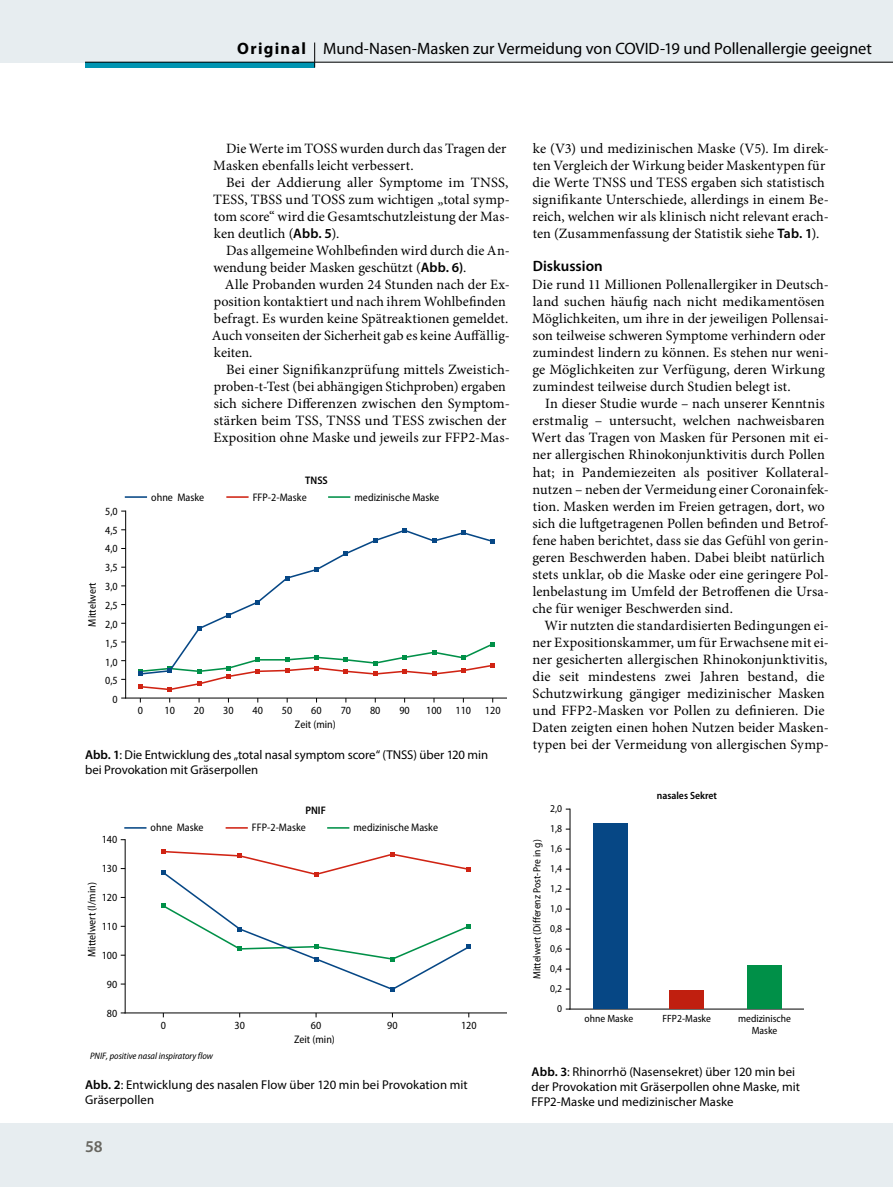
<style>
.page{position:relative;width:893px;height:1187px;background:#fff}
.page>*{position:absolute;margin:0;border:0;box-sizing:border-box;transform-origin:0 0}
.t1{font:16.5px "Myriad Pro";letter-spacing:-.005em;color:#000}
.t2{font:600 16.5px "Myriad Pro";color:#676660}
.SectionHeading_1_x{font:600 15px "Myriad Pro";color:#000}
.Para_Indent{font:14.25px/17px "Minion Pro";letter-spacing:.005em;color:#000}
.Para_x{font:14.25px/17px "Minion Pro";letter-spacing:.005em;color:#000}
.Image_Caption_x{font:12.75px/15px "Myriad Pro";letter-spacing:.005em;color:#000}
.t3{font:semi-condensed 10.95px/18.9px "Myriad Pro";color:#000;text-align:right}
.t4{font:600 semi-condensed 10.95px "Myriad Pro";color:#000}
.t5{font:semi-condensed 10.5px/20px "Myriad Pro";color:#000;text-align:right}
.t6{font:600 semi-condensed 10.5px "Myriad Pro";color:#000}
.t7{font:italic semi-condensed 9.45px "Myriad Pro";color:#000}
.s1{font-weight:700}
.s2{font-family:"Myriad Pro";font-weight:600;font-size:13.8px}
.s3{font-weight:600}
</style>
<div class="page">
<div style="left:0;top:0;width:893px;height:62px;background:#e7edf0"></div>
<div style="left:0;top:1123px;width:893px;height:63px;background:#e7edf0"></div>
<hr style="left:125px;top:496px;width:22px;height:2px;background:#064785">
<hr style="left:125px;top:511px;width:1px;height:187px;background:#000">
<hr style="left:126px;top:697px;width:380px;height:1px;background:#000">
<hr style="left:226px;top:496px;width:23px;height:2px;background:#d02313">
<hr style="left:328px;top:496px;width:22px;height:2px;background:#009048">
<svg style="left:189px;top:530px;width:301px;height:111px"></svg>
<svg style="left:490px;top:539px;width:5px;height:5px"></svg>
<svg style="left:461px;top:530px;width:5px;height:5px"></svg>
<svg style="left:431px;top:538px;width:5px;height:5px"></svg>
<svg style="left:402px;top:528px;width:5px;height:5px"></svg>
<svg style="left:373px;top:538px;width:5px;height:5px"></svg>
<svg style="left:343px;top:551px;width:5px;height:5px"></svg>
<svg style="left:314px;top:567px;width:5px;height:5px"></svg>
<svg style="left:285px;top:575px;width:5px;height:5px"></svg>
<svg style="left:255px;top:599px;width:5px;height:5px"></svg>
<svg style="left:226px;top:612px;width:5px;height:5px"></svg>
<svg style="left:197px;top:626px;width:5px;height:5px"></svg>
<svg style="left:138px;top:641px;width:357px;height:51px"></svg>
<svg style="left:124px;top:827px;width:22px;height:1px"></svg>
<hr style="left:125px;top:839px;width:1px;height:173px;background:#000">
<hr style="left:125px;top:1012px;width:381px;height:1px;background:#000">
<svg style="left:226px;top:827px;width:22px;height:1px"></svg>
<svg style="left:327px;top:827px;width:22px;height:1px"></svg>
<svg style="left:161px;top:849px;width:310px;height:142px"></svg>
<hr style="left:570px;top:809px;width:1px;height:199px;background:#000">
<hr style="left:570px;top:1008px;width:233px;height:1px;background:#000">
<div style="left:593px;top:823px;width:34px;height:185px;background:#064785"></div>
<div style="left:670px;top:990px;width:34px;height:18px;background:#c01f0f"></div>
<div style="left:747px;top:965px;width:35px;height:43px;background:#009048"></div>
<div style="left:85px;top:62px;width:230px;height:5px;background:#0094b1"></div>
<hr style="left:85px;top:62px;width:230px;height:1px;background:#000">
<hr style="left:315px;top:62px;width:578px;height:1px;background:#000">
<svg style="left:314px;top:43px;width:1px;height:24px"></svg>
<p class="t1" style="left:237px;top:38px;width:636px"><span class="s1">Original</span> Mund-Nasen-Masken zur Vermeidung von COVID-19 und Pollenallergie geeignet</p>
<p class="Para_Indent" style="left:213px;top:140px;width:295px;text-indent:13px">Die Werte im TOSS wurden durch das Tragen der<br>Masken ebenfalls leicht verbessert.</p>
<p class="Para_Indent" style="left:213px;top:174px;width:298px;text-align:justify;text-indent:13px">Bei der Addierung aller Symptome im TNSS, TESS, TBSS und TOSS zum wichtigen „total symp&shy;tom score“ wird die Gesamtschutzleistung der Mas&shy;ken deutlich (<span class="s2">Abb. 5</span>).</p>
<p class="Para_Indent" style="left:213px;top:242px;width:298px;text-indent:13px">Das allgemeine Wohlbefinden wird durch die An&shy;wendung beider Masken geschützt (<span class="s2">Abb. 6)</span>.</p>
<p class="Para_Indent" style="left:212px;top:276px;width:299px;text-indent:13px">Alle Probanden wurden 24 Stunden nach der Ex&shy;position kontaktiert und nach ihrem Wohlbefinden befragt. Es wurden keine Spätreaktionen gemeldet.<br>Auch vonseiten der Sicherheit gab es keine Auffällig&shy;keiten.</p>
<p class="Para_Indent" style="left:213px;top:361px;width:298px;text-indent:13px">Bei einer Signifikanzprüfung mittels Zweistich&shy;proben-t-Test (bei abhängigen Stichproben) ergaben sich sichere Differenzen zwischen den Symptom&shy;stärken beim TSS, TNSS und TESS zwischen der Exposition ohne Maske und jeweils zur FFP2-Mas-</p>
<p class="t4" style="left:305px;top:474px;width:24px">TNSS</p>
<p class="t3" style="left:83px;top:626px;width:46px;rotate:-90deg">Mittelwert</p>
<p class="t3" style="left:105px;top:502px;width:14px">5,0<br>4,5<br>4,0<br>3,5<br>3,0<br>2,5<br>2,0<br>1,5<br>1,0<br>0,5<br>0</p>
<p class="t3" style="left:151px;top:487px;width:55px">ohne Maske</p>
<p class="t3" style="left:253px;top:487px;width:56px">FFP-2-Maske</p>
<p class="t3" style="left:354px;top:487px;width:86px">medizinische Maske</p>
<p class="t3" style="left:138px;top:701px;width:7px">0</p>
<p class="t3" style="left:164px;top:701px;width:12px">10</p>
<p class="t3" style="left:194px;top:701px;width:12px">20</p>
<p class="t3" style="left:223px;top:701px;width:12px">30</p>
<p class="t3" style="left:253px;top:701px;width:12px">40</p>
<p class="t3" style="left:282px;top:701px;width:12px">50</p>
<p class="t3" style="left:311px;top:701px;width:12px">60</p>
<p class="t3" style="left:341px;top:701px;width:12px">70</p>
<p class="t3" style="left:370px;top:701px;width:12px">80</p>
<p class="t3" style="left:399px;top:701px;width:12px">90</p>
<p class="t3" style="left:426px;top:701px;width:76px">100 110 120</p>
<p class="t3" style="left:295px;top:715px;width:42px">Zeit (min)</p>
<p class="Image_Caption_x" style="left:85px;top:746px;width:405px"><span class="s3">Abb. 1</span>: Die Entwicklung des „total nasal symptom score“ (TNSS) über 120 min bei Provokation mit Gräserpollen</p>
<p class="t4" style="left:305px;top:804px;width:22px">PNIF</p>
<p class="t3" style="left:102px;top:830px;width:17px">140</p>
<p class="t3" style="left:102px;top:858px;width:17px">130</p>
<p class="t3" style="left:102px;top:887px;width:17px">120</p>
<p class="t3" style="left:102px;top:916px;width:17px">110</p>
<p class="t3" style="left:102px;top:945px;width:17px">100</p>
<p class="t3" style="left:107px;top:974px;width:12px">90</p>
<p class="t3" style="left:107px;top:1003px;width:12px">80</p>
<p class="t3" style="left:83px;top:956px;width:76px;rotate:-90deg">Mittelwert (l/min)</p>
<p class="t3" style="left:151px;top:818px;width:55px">ohne Maske</p>
<p class="t3" style="left:252px;top:818px;width:55px">FFP-2-Maske</p>
<p class="t3" style="left:353px;top:818px;width:86px">medizinische Maske</p>
<p class="t3" style="left:161px;top:1015px;width:7px">0</p>
<p class="t3" style="left:234px;top:1015px;width:12px">30</p>
<p class="t3" style="left:311px;top:1015px;width:12px">60</p>
<p class="t3" style="left:387px;top:1015px;width:12px">90</p>
<p class="t3" style="left:461px;top:1015px;width:17px">120</p>
<p class="t3" style="left:294px;top:1030px;width:42px">Zeit (min)</p>
<p class="t7" style="left:90px;top:1050px;width:124px">PNIF, positive nasal inspiratory flow</p>
<p class="Image_Caption_x" style="left:85px;top:1076px;width:384px"><span class="s3">Abb. 2</span>: Entwicklung des nasalen Flow über 120 min bei Provokation mit<br>Gräserpollen</p>
<p class="t2" style="left:85px;top:1135px;width:19px">58</p>
<p class="Para_Indent" style="left:532px;top:140px;width:298px">ke (V3) und medizinischen Maske (V5). Im direk&shy;ten Vergleich der Wirkung beider Maskentypen für die Werte TNSS und TESS ergaben sich statistisch signifikante Unterschiede, allerdings in einem Be&shy;reich, welchen wir als klinisch nicht relevant erach&shy;ten (Zusammenfassung der Statistik siehe <span class="s2">Tab. 1</span>).</p>
<p class="SectionHeading_1_x" style="left:533px;top:256px;width:72px">Diskussion</p>
<p class="Para_x" style="left:532px;top:276px;width:298px">Die rund 11 Millionen Pollenallergiker in Deutsch&shy;land suchen häufig nach nicht medikamentösen Möglichkeiten, um ihre in der jeweiligen Pollensai&shy;son teilweise schweren Symptome verhindern oder zumindest lindern zu können. Es stehen nur weni&shy;ge Möglichkeiten zur Verfügung, deren Wirkung zumindest teilweise durch Studien belegt ist.</p>
<p class="Para_Indent" style="left:532px;top:395px;width:299px;text-indent:14px">In dieser Studie wurde – nach unserer Kenntnis erstmalig – untersucht, welchen nachweisbaren Wert das Tragen von Masken für Personen mit ei&shy;ner allergischen Rhinokonjunktivitis durch Pollen hat; in Pandemiezeiten als positiver Kollateral&shy;nutzen – neben der Vermeidung einer Coronainfek&shy;tion. Masken werden im Freien getragen, dort, wo sich die luftgetragenen Pollen befinden und Betrof&shy;fene haben berichtet, dass sie das Gefühl von gerin&shy;geren Beschwerden haben. Dabei bleibt natürlich stets unklar, ob die Maske oder eine geringere Pol&shy;lenbelastung im Umfeld der Betroffenen die Ursa&shy;che für weniger Beschwerden sind.</p>
<p class="Para_Indent" style="left:532px;top:616px;width:298px;text-indent:12px">Wir nutzten die standardisierten Bedingungen ei&shy;ner Expositionskammer, um für Erwachsene mit ei&shy;ner gesicherten allergischen Rhinokonjunktivitis, die seit mindestens zwei Jahren bestand, die Schutzwirkung gängiger medizinischer Masken und FFP2-Masken vor Pollen zu definieren. Die Daten zeigten einen hohen Nutzen beider Masken&shy;typen bei der Vermeidung von allergischen Symp-</p>
<p class="t5" style="left:550px;top:799px;width:14px">2,0<br>1,8<br>1,6<br>1,4<br>1,2<br>1,0<br>0,8<br>0,6<br>0,4<br>0,2<br>0</p>
<p class="t5" style="left:527px;top:978px;width:141px;rotate:-90deg">Mittelwert (Differenz Post-Pre in g)</p>
<p class="t6" style="left:657px;top:789px;width:62px">nasales Sekret</p>
<p class="t5" style="left:585px;top:1008px;width:50px">ohne Maske</p>
<p class="t5" style="left:663px;top:1008px;width:50px">FFP2-Maske</p>
<p class="t5" style="left:738px;top:1012px;width:54px;line-height:12px;text-align:center">medizinische<br>Maske</p>
<p class="Image_Caption_x" style="left:531px;top:1064px;width:270px"><span class="s3">Abb. 3</span>: Rhinorrhö (Nasensekret) über 120 min bei der Provokation mit Gräserpollen ohne Maske, mit<br>FFP2-Maske und medizinischer Maske</p>
</div>
